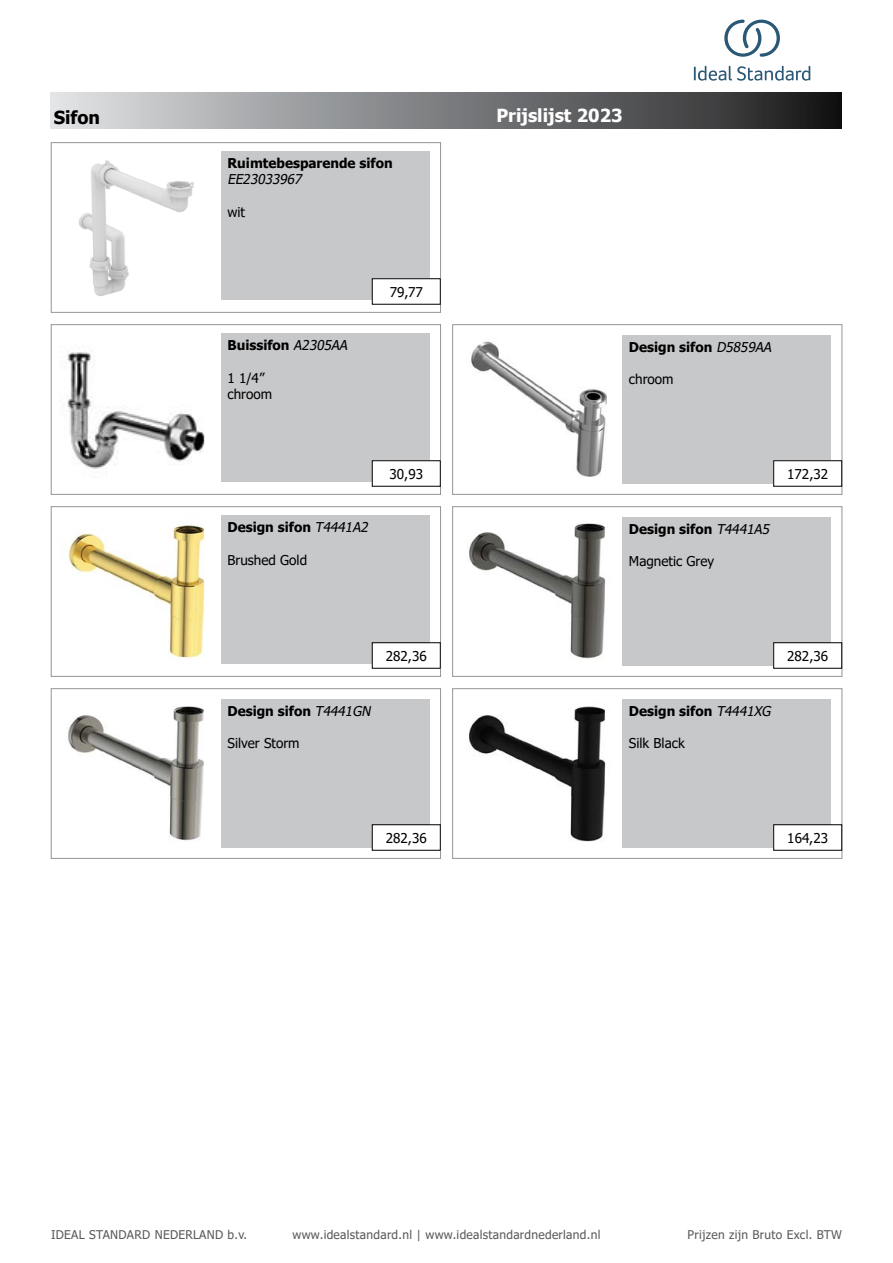
<style>
.page{position:relative;width:893px;height:1263px;background:#fff}
.page>*{position:absolute;margin:0;border:0;box-sizing:border-box;transform-origin:0 0}
.t1{font:700 18px "Tahoma";color:#fff}
.t2{font:700 18px "Tahoma";color:#000}
.t3{font:700 13.5px "Tahoma";color:#000}
.t4{font:13.5px/16.2px "Tahoma";color:#000}
.t5{font:italic 13.5px "Tahoma";color:#000}
.t6{font:12px "Tahoma";letter-spacing:.025em;color:#58595b}
.s1{font-weight:400;font-style:italic}
</style>
<div class="page">
<div style="left:51px;top:92px;width:791px;height:37px;background:linear-gradient(to right,#dee1e3,#1a1a1b)"></div>
<div style="left:51px;top:324px;width:390px;height:171px;border:1px solid #939598"></div>
<img style="left:67px;top:352px;width:138px;height:121px">
<div style="left:221px;top:333px;width:209px;height:149px;background:#c7c8ca"></div>
<div style="left:452px;top:688px;width:390px;height:170px;border:1px solid #939598"></div>
<img style="left:469px;top:706px;width:137px;height:136px">
<div style="left:622px;top:699px;width:209px;height:149px;background:#c7c8ca"></div>
<div style="left:452px;top:506px;width:390px;height:170px;border:1px solid #939598"></div>
<img style="left:469px;top:523px;width:137px;height:136px">
<div style="left:622px;top:517px;width:209px;height:149px;background:#c7c8ca"></div>
<div style="left:51px;top:506px;width:390px;height:170px;border:1px solid #939598"></div>
<div style="left:51px;top:688px;width:390px;height:170px;border:1px solid #939598"></div>
<img style="left:68px;top:706px;width:136px;height:135px">
<div style="left:221px;top:699px;width:209px;height:149px;background:#c7c8ca"></div>
<img style="left:68px;top:525px;width:137px;height:134px">
<div style="left:221px;top:515px;width:209px;height:149px;background:#c7c8ca"></div>
<div style="left:452px;top:324px;width:390px;height:171px;border:1px solid #939598"></div>
<img style="left:471px;top:341px;width:136px;height:136px">
<div style="left:622px;top:335px;width:209px;height:149px;background:#c7c8ca"></div>
<div style="left:51px;top:142px;width:390px;height:171px;border:1px solid #939598"></div>
<img style="left:78px;top:160px;width:116px;height:136px">
<div style="left:221px;top:151px;width:209px;height:149px;background:#c7c8ca"></div>
<div style="left:372px;top:461px;width:68px;height:25px;background:#fff"></div>
<div style="left:372px;top:460px;width:68px;height:26px;border:1px solid #000"></div>
<div style="left:774px;top:461px;width:68px;height:25px;background:#fff"></div>
<div style="left:773px;top:460px;width:69px;height:26px;border:1px solid #000"></div>
<div style="left:372px;top:643px;width:68px;height:25px;background:#fff"></div>
<div style="left:372px;top:642px;width:68px;height:26px;border:1px solid #000"></div>
<div style="left:372px;top:825px;width:68px;height:25px;background:#fff"></div>
<div style="left:372px;top:824px;width:68px;height:26px;border:1px solid #000"></div>
<div style="left:774px;top:643px;width:68px;height:25px;background:#fff"></div>
<div style="left:773px;top:642px;width:69px;height:26px;border:1px solid #000"></div>
<div style="left:774px;top:825px;width:68px;height:25px;background:#fff"></div>
<div style="left:773px;top:824px;width:69px;height:26px;border:1px solid #000"></div>
<div style="left:372px;top:279px;width:68px;height:25px;background:#fff"></div>
<svg style="left:694px;top:66px;width:116px;height:15px"></svg>
<svg style="left:724px;top:20px;width:56px;height:37px"></svg>
<h1 class="t2" style="left:54px;top:105px;width:48px">Sifon</h1>
<p class="t3" style="left:227px;top:154px;width:167px">Ruimtebesparende sifon</p>
<p class="t5" style="left:227px;top:170px;width:79px">EE23033967</p>
<p class="t4" style="left:227px;top:204px;width:19px">wit</p>
<p class="t3" style="left:227px;top:336px;width:125px">Buissifon <span class="s1">A2305AA</span></p>
<p class="t4" style="left:227px;top:370px;width:46px">1 1/4” chroom</p>
<p class="t4" style="left:390px;top:284px;width:35px">79,77</p>
<h1 class="t1" style="left:496px;top:103px;width:128px">Prijslijst 2023</h1>
<p class="t3" style="left:629px;top:337px;width:147px">Design sifon <span class="s1">D5859AA</span></p>
<p class="t4" style="left:629px;top:372px;width:46px">chroom</p>
<p class="t3" style="left:227px;top:518px;width:145px">Design sifon <span class="s1">T4441A2</span></p>
<p class="t4" style="left:227px;top:552px;width:81px">Brushed Gold</p>
<p class="t4" style="left:389px;top:466px;width:35px">30,93</p>
<p class="t4" style="left:787px;top:466px;width:42px">172,32</p>
<p class="t3" style="left:629px;top:519px;width:145px">Design sifon <span class="s1">T4441A5</span></p>
<p class="t4" style="left:629px;top:554px;width:87px">Magnetic Grey</p>
<p class="t4" style="left:386px;top:648px;width:42px">282,36</p>
<p class="t3" style="left:227px;top:701px;width:148px">Design sifon <span class="s1">T4441GN</span></p>
<p class="t4" style="left:227px;top:736px;width:74px">Silver Storm</p>
<p class="t4" style="left:787px;top:648px;width:42px">282,36</p>
<p class="t3" style="left:629px;top:701px;width:147px">Design sifon <span class="s1">T4441XG</span></p>
<p class="t4" style="left:629px;top:736px;width:57px">Silk Black</p>
<p class="t4" style="left:386px;top:830px;width:42px">282,36</p>
<p class="t4" style="left:787px;top:830px;width:42px">164,23</p>
<p class="t6" style="left:51px;top:1227px;width:198px">IDEAL STANDARD NEDERLAND b.v.</p>
<p class="t6" style="left:292px;top:1227px;width:309px">www.idealstandard.nl | www.idealstandardnederland.nl</p>
<p class="t6" style="left:688px;top:1227px;width:156px">Prijzen zijn Bruto Excl. BTW</p>
</div>
